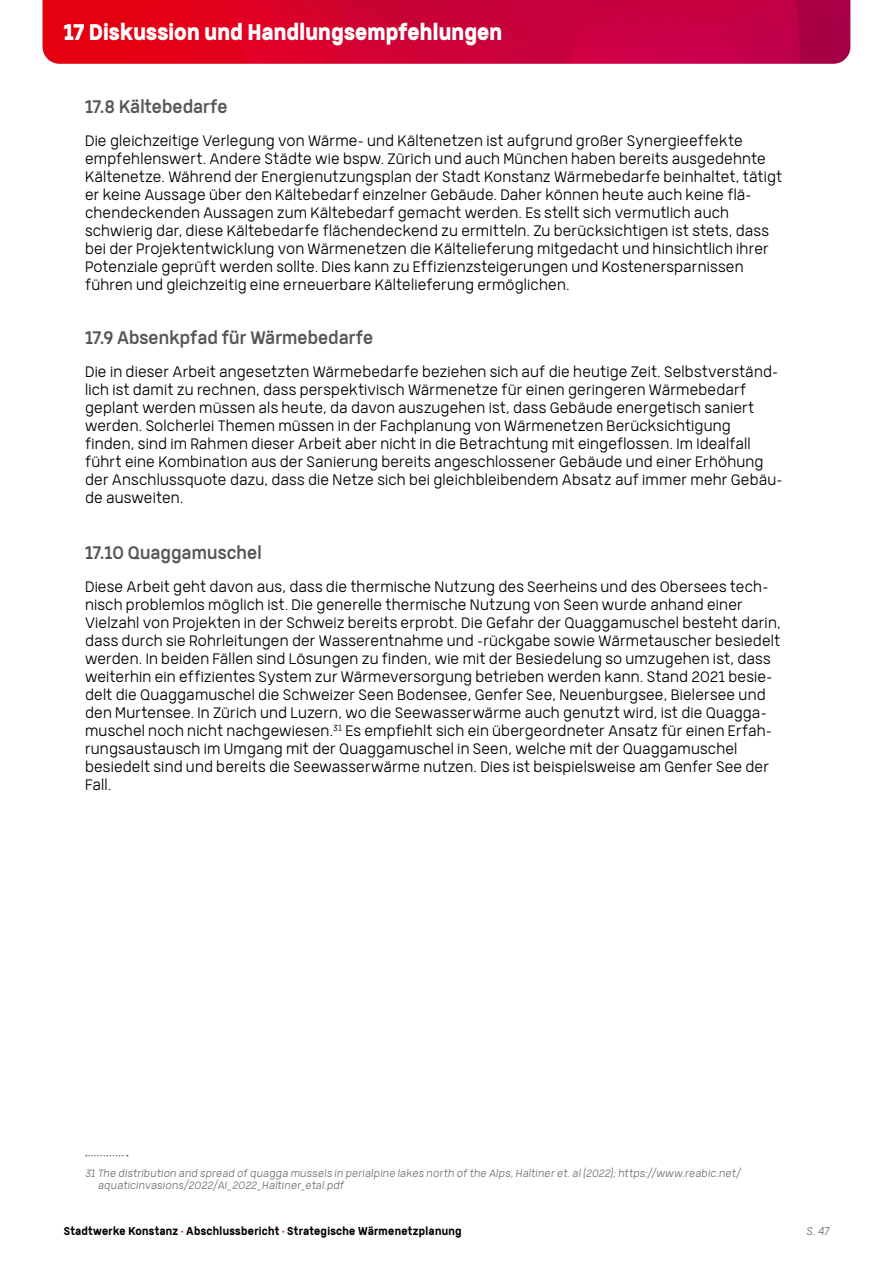
<style>
.page{position:relative;width:893px;height:1263px;background:#fff}
.page>*{position:absolute;margin:0;border:0;box-sizing:border-box;transform-origin:0 0}
.t1{font:900 22.5px "Germalt";letter-spacing:.005em;color:#fff}
.t2{font:18px "Germalt";color:#565656}
.t3{font:300 15px/18px "Germalt";letter-spacing:.01em;color:#000}
.t4{font:700 11.25px "Germalt";letter-spacing:.025em;color:#000}
.t5{font:italic 300 11.25px "Germalt";color:#6f6f6e}
.t6{font:italic 300 10.5px/12px "Germalt";letter-spacing:.02em;color:#6f6f6e}
.s1{color:#e3000f}
</style>
<div class="page">
<img style="left:43px;top:0;width:807px;height:64px">
<svg style="left:86px;top:1155px;width:42px;height:1px"></svg>
<h1 class="t1" style="left:64px;top:18px;width:440px">17 Diskussion und Handlungsempfehlungen</h1>
<p class="t2" style="left:85px;top:96px;width:144px">17.8 Kältebedarfe</p>
<p class="t3" style="left:85px;top:132px;width:699px">Die gleichzeitige Verlegung von Wärme- und Kältenetzen ist aufgrund großer Synergieeffekte empfehlenswert. Andere Städte wie bspw. Zürich und auch München haben bereits ausgedehnte Kältenetze. Während der Energienutzungsplan der Stadt Konstanz Wärmebedarfe beinhaltet, tätigt er keine Aussage über den Kältebedarf einzelner Gebäude. Daher können heute auch keine flä&shy;chendeckenden Aussagen zum Kältebedarf gemacht werden. Es stellt sich vermutlich auch schwierig dar, diese Kältebedarfe flächendeckend zu ermitteln. Zu berücksichtigen ist stets, dass bei der Projektentwicklung von Wärmenetzen die Kältelieferung mitgedacht und hinsichtlich ihrer Potenziale geprüft werden sollte. Dies kann zu Effizienzsteigerungen und Kostenersparnissen führen und gleichzeitig eine erneuerbare Kältelieferung ermöglichen.</p>
<p class="t2" style="left:85px;top:327px;width:290px">17.9 Absenkpfad für Wärmebedarfe</p>
<p class="t3" style="left:85px;top:363px;width:699px">Die in dieser Arbeit angesetzten Wärmebedarfe beziehen sich auf die heutige Zeit. Selbstverständ&shy;lich ist damit zu rechnen, dass perspektivisch Wärmenetze für einen geringeren Wärmebedarf geplant werden müssen als heute, da davon auszugehen ist, dass Gebäude energetisch saniert werden. Solcherlei Themen müssen in der Fachplanung von Wärmenetzen Berücksichtigung finden, sind im Rahmen dieser Arbeit aber nicht in die Betrachtung mit eingeflossen. Im Idealfall führt eine Kombination aus der Sanierung bereits angeschlossener Gebäude und einer Erhöhung der Anschlussquote dazu, dass die Netze sich bei gleichbleibendem Absatz auf immer mehr Gebäu&shy;de ausweiten.</p>
<p class="t2" style="left:85px;top:541px;width:178px">17.10 Quaggamuschel</p>
<p class="t3" style="left:85px;top:577px;width:697px">Diese Arbeit geht davon aus, dass die thermische Nutzung des Seerheins und des Obersees tech&shy;nisch problemlos möglich ist. Die generelle thermische Nutzung von Seen wurde anhand einer Vielzahl von Projekten in der Schweiz bereits erprobt. Die Gefahr der Quaggamuschel besteht darin, dass durch sie Rohrleitungen der Wasserentnahme und -rückgabe sowie Wärmetauscher besiedelt werden. In beiden Fällen sind Lösungen zu finden, wie mit der Besiedelung so umzugehen ist, dass weiterhin ein effizientes System zur Wärmeversorgung betrieben werden kann. Stand 2021 besie&shy;delt die Quaggamuschel die Schweizer Seen Bodensee, Genfer See, Neuenburgsee, Bielersee und den Murtensee. In Zürich und Luzern, wo die Seewasserwärme auch genutzt wird, ist die Quagga&shy;muschel noch nicht nachgewiesen. <sup>31</sup> Es empfiehlt sich ein übergeordneter Ansatz für einen Erfah&shy;rungsaustausch im Umgang mit der Quaggamuschel in Seen, welche mit der Quaggamuschel besiedelt sind und bereits die Seewasserwärme nutzen. Dies ist beispielsweise am Genfer See der Fall.</p>
<p class="t6" style="left:98px;top:1167px;width:645px;text-indent:-13px">31 The distribution and spread of quagga mussels in perialpine lakes north of the Alps, Haltiner et. al (2022); https://www.reabic.net/ aquaticinvasions/2022/AI_2022_Haltiner_etal.pdf</p>
<p class="t4" style="left:64px;top:1224px;width:399px">Stadtwerke Konstanz <span class="s1">•</span> Abschlussbericht <span class="s1">•</span> Strategische Wärmenetzplanung</p>
<p class="t5" style="left:806px;top:1225px;width:25px">S. 47</p>
</div>
